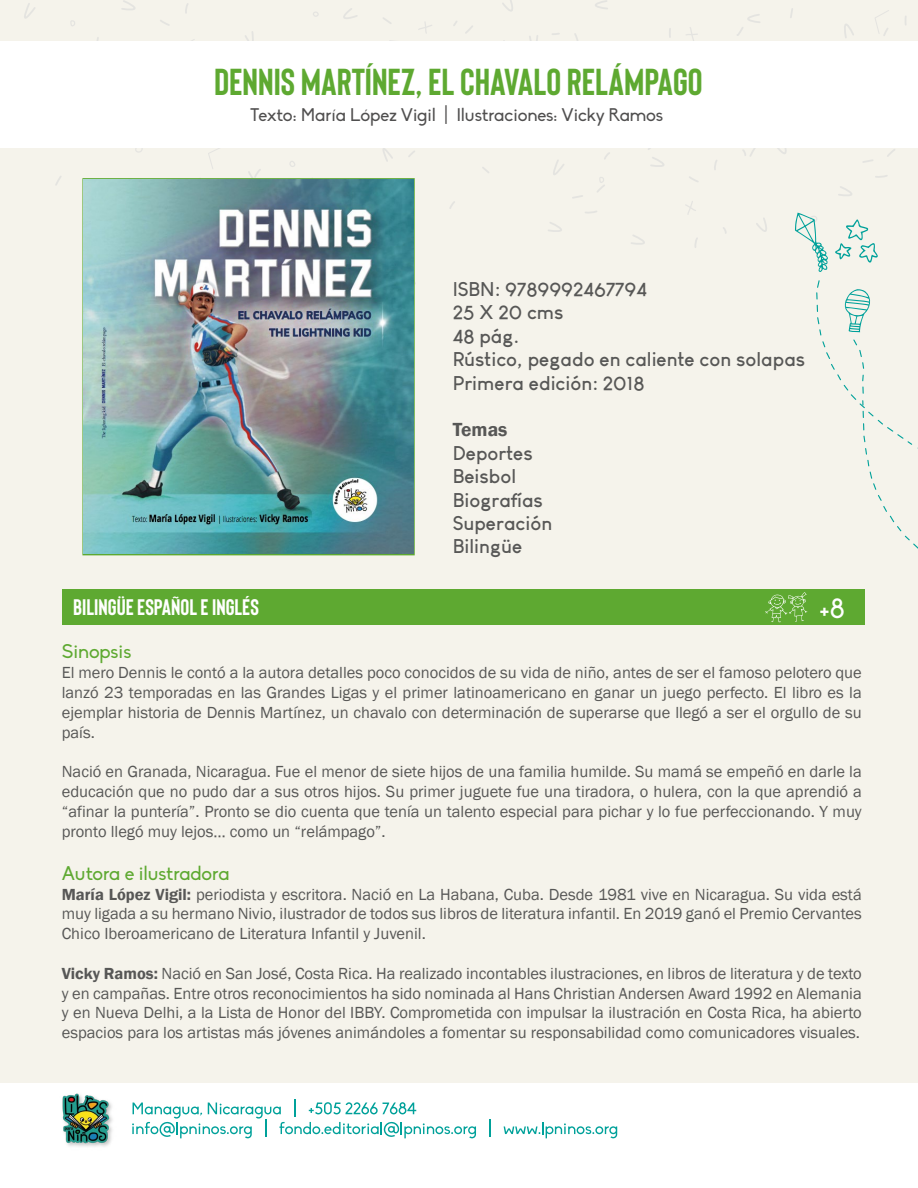
<style>
.page{position:relative;width:918px;height:1188px;background:#fff}
.page>*{position:absolute;margin:0;border:0;box-sizing:border-box;transform-origin:0 0}
.t1{font:700 37.5px "Bison";color:#5ea931}
.t2{font:27px "Biko";color:#fff}
.t3{font:700 22.5px "Bison";color:#fff}
.t4{font:700 19.5px/23.4px "Louis George Cafe";color:#575756}
.t5{font:19.5px "Biko";color:#5ea931}
.t6{font:600 19.5px "Franklin Gothic";color:#575756}
.t7{font:18px "Biko";color:#504f4f}
.t8{font:16.5px/19.8px "Franklin Gothic";color:#575756;text-align:justify}
.s1{font-weight:600}
</style>
<div class="page">
<div style="left:0;top:0;width:918px;height:1082px;background:#f5f3eb"></div>
<svg style="left:313px;top:12px;width:6px;height:5px"></svg>
<svg style="left:134px;top:147px;width:9px;height:5px"></svg>
<svg style="left:70px;top:20px;width:5px;height:6px"></svg>
<svg style="left:529px;top:35px;width:9px;height:6px"></svg>
<svg style="left:383px;top:148px;width:10px;height:14px"></svg>
<svg style="left:502px;top:0;width:11px;height:11px"></svg>
<svg style="left:24px;top:3px;width:11px;height:16px"></svg>
<svg style="left:343px;top:8px;width:14px;height:11px"></svg>
<svg style="left:595px;top:0;width:13px;height:9px"></svg>
<svg style="left:121px;top:0;width:14px;height:10px"></svg>
<svg style="left:552px;top:33px;width:8px;height:2px"></svg>
<svg style="left:482px;top:167px;width:7px;height:6px"></svg>
<svg style="left:574px;top:33px;width:4px;height:8px"></svg>
<svg style="left:669px;top:28px;width:2px;height:10px"></svg>
<svg style="left:111px;top:147px;width:16px;height:1px"></svg>
<svg style="left:548px;top:222px;width:14px;height:10px"></svg>
<svg style="left:572px;top:195px;width:11px;height:3px"></svg>
<svg style="left:585px;top:211px;width:12px;height:2px"></svg>
<svg style="left:450px;top:201px;width:5px;height:8px"></svg>
<svg style="left:55px;top:176px;width:6px;height:9px"></svg>
<svg style="left:383px;top:17px;width:90px;height:24px"></svg>
<svg style="left:408px;top:151px;width:7px;height:6px"></svg>
<svg style="left:686px;top:201px;width:10px;height:13px"></svg>
<svg style="left:631px;top:235px;width:14px;height:10px"></svg>
<svg style="left:756px;top:218px;width:11px;height:14px"></svg>
<svg style="left:695px;top:238px;width:3px;height:10px"></svg>
<svg style="left:150px;top:3px;width:148px;height:175px"></svg>
<svg style="left:604px;top:152px;width:6px;height:7px"></svg>
<svg style="left:686px;top:27px;width:12px;height:14px"></svg>
<svg style="left:838px;top:186px;width:14px;height:10px"></svg>
<svg style="left:844px;top:24px;width:10px;height:14px"></svg>
<svg style="left:863px;top:160px;width:10px;height:3px"></svg>
<svg style="left:875px;top:175px;width:13px;height:3px"></svg>
<svg style="left:737px;top:14px;width:23px;height:21px"></svg>
<svg style="left:885px;top:147px;width:12px;height:10px"></svg>
<svg style="left:790px;top:8px;width:3px;height:10px"></svg>
<svg style="left:597px;top:177px;width:8px;height:15px"></svg>
<svg style="left:553px;top:160px;width:11px;height:15px"></svg>
<svg style="left:646px;top:147px;width:32px;height:20px"></svg>
<svg style="left:774px;top:147px;width:12px;height:7px"></svg>
<svg style="left:689px;top:176px;width:10px;height:6px"></svg>
<svg style="left:740px;top:147px;width:18px;height:10px"></svg>
<svg style="left:714px;top:160px;width:3px;height:10px"></svg>
<svg style="left:875px;top:10px;width:14px;height:26px"></svg>
<svg style="left:795px;top:213px;width:33px;height:59px"></svg>
<div style="left:63px;top:589px;width:802px;height:36px;background:#5ea931"></div>
<svg style="left:765px;top:592px;width:42px;height:30px"></svg>
<svg style="left:816px;top:280px;width:102px;height:269px"></svg>
<svg style="left:132px;top:1100px;width:344px;height:38px"></svg>
<svg style="left:489px;top:1120px;width:2px;height:17px"></svg>
<svg style="left:504px;top:1122px;width:113px;height:16px"></svg>
<img style="left:62px;top:1093px;width:51px;height:54px">
<svg style="left:835px;top:219px;width:43px;height:44px"></svg>
<div style="left:0;top:41px;width:918px;height:106px;background:#fff"></div>
<img style="left:84px;top:180px;width:329px;height:374px">
<h1 class="t1" style="left:214px;top:61px;width:490px">DENNIS MARTÍNEZ, EL CHAVALO RELÁMPAGO</h1>
<p class="t7" style="left:250px;top:105px;width:415px">Texto: María López Vigil | Ilustraciones: Vicky Ramos</p>
<h3 class="t3" style="left:73px;top:595px;width:187px">BILINGÜE ESPAÑOL E INGLÉS</h3>
<p class="t4" style="left:453px;top:277px;width:354px">ISBN: 9789992467794<br>25 X 20 cms<br>48 pág.<br>Rústico, pegado en caliente con solapas<br>Primera edición: 2018</p>
<p class="t6" style="left:453px;top:418px;width:56px">Temas</p>
<p class="t4" style="left:453px;top:441px;width:101px">Deportes<br>Beisbol<br>Biografías<br>Superación<br>Bilingüe</p>
<h2 class="t2" style="left:819px;top:593px;width:27px">+8</h2>
<p class="t5" style="left:62px;top:641px;width:71px">Sinopsis</p>
<p class="t8" style="left:62px;top:663px;width:802px">El mero Dennis le contó a la autora detalles poco conocidos de su vida de niño, antes de ser el famoso pelotero que lanzó 23 temporadas en las Grandes Ligas y el primer latinoamericano en ganar un juego perfecto. El libro es la ejemplar historia de Dennis Martínez, un chavalo con determinación de superarse que llegó a ser el orgullo de su país.</p>
<p class="t8" style="left:62px;top:762px;width:802px">Nació en Granada, Nicaragua. Fue el menor de siete hijos de una familia humilde. Su mamá se empeñó en darle la educación que no pudo dar a sus otros hijos. Su primer juguete fue una tiradora, o hulera, con la que aprendió a “afinar la puntería”. Pronto se dio cuenta que tenía un talento especial para pichar y lo fue perfeccionando. Y muy pronto llegó muy lejos… como un “relámpago”.</p>
<p class="t5" style="left:62px;top:862px;width:169px">Autora e ilustradora</p>
<p class="t8" style="left:62px;top:885px;width:802px"><span class="s1">María López Vigil:</span> periodista y escritora. Nació en La Habana, Cuba. Desde 1981 vive en Nicaragua. Su vida está muy ligada a su hermano Nivio, ilustrador de todos sus libros de literatura infantil. En 2019 ganó el Premio Cervantes Chico Iberoamericano de Literatura Infantil y Juvenil.</p>
<p class="t8" style="left:62px;top:964px;width:802px"><span class="s1">Vicky Ramos:</span> Nació en San José, Costa Rica. Ha realizado incontables ilustraciones, en libros de literatura y de texto y en campañas. Entre otros reconocimientos ha sido nominada al Hans Christian Andersen Award 1992 en Alemania y en Nueva Delhi, a la Lista de Honor del IBBY. Comprometida con impulsar la ilustración en Costa Rica, ha abierto espacios para los artistas más jóvenes animándoles a fomentar su responsabilidad como comunicadores visuales.</p>
</div>
